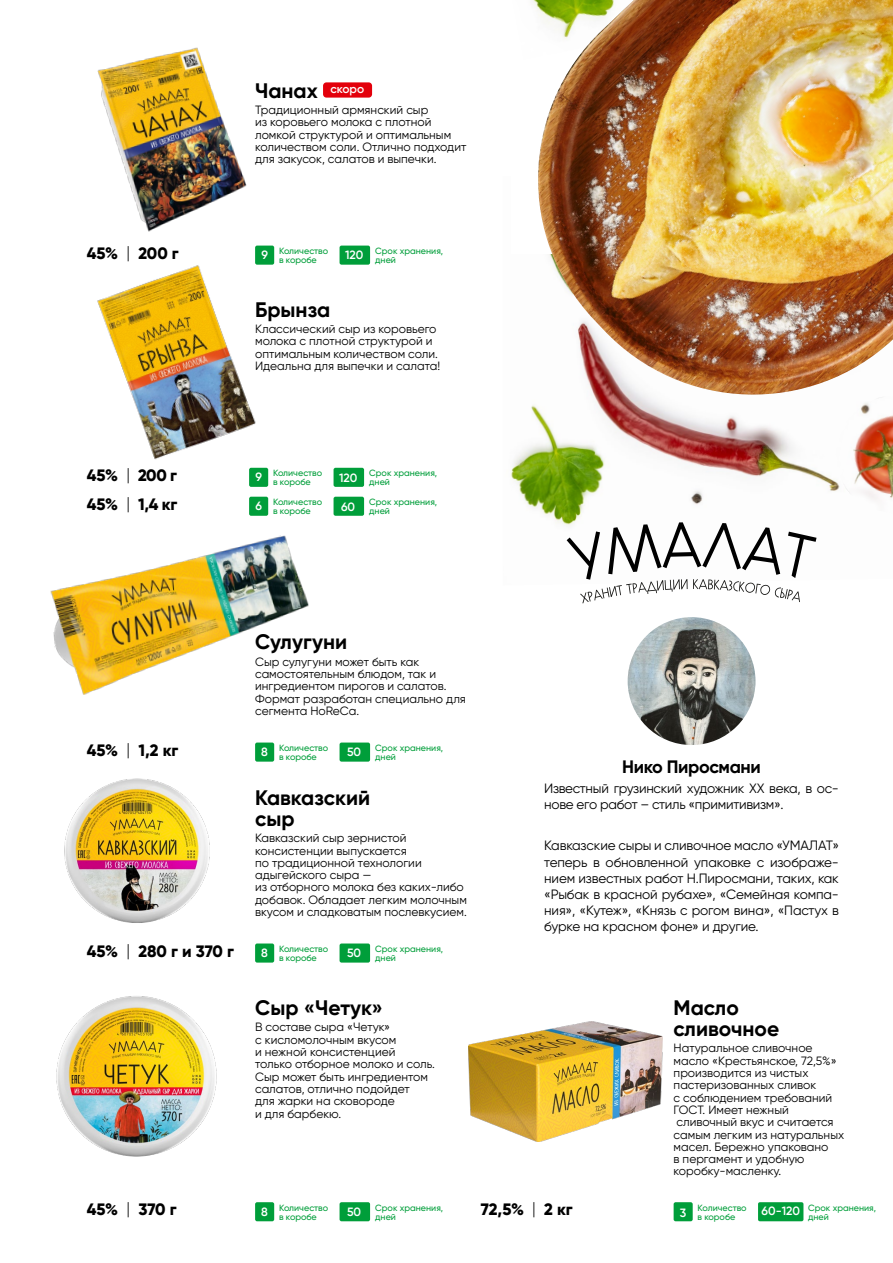
<style>
.page{position:relative;width:893px;height:1263px;background:#fff}
.page>*{position:absolute;margin:0;border:0;box-sizing:border-box;transform-origin:0 0}
.t1{font:700 21px/21px "Gilroy";color:#000}
.t2{font:700 18px "Gilroy";letter-spacing:-.02em;color:#000}
.t3{font:800 16.5px "Gilroy";color:#000}
.t4{font:13.5px/16.2px "Gilroy";letter-spacing:-.02em;color:#000}
.t5{font:12px/12.3px "Gilroy";color:#000}
.t6{font:600 12px "Gilroy";letter-spacing:-.01em;color:#fff}
.t7{font:500 9px/9px "Gilroy";color:#009e3a}
.s1{font-weight:300}
.s2{font-weight:600;font-size:12px;color:#fff}
</style>
<div class="page">
<img style="left:511px;top:416px;width:316px;height:125px">
<img style="left:531px;top:0;width:362px;height:416px">
<img style="left:827px;top:384px;width:66px;height:116px">
<div style="left:323px;top:82px;width:49px;height:16px;background:#e3000b;border-radius:3px"></div>
<div style="left:255px;top:246px;width:19px;height:19px;background:#009e3a;border-radius:2px"></div>
<div style="left:340px;top:246px;width:30px;height:19px;background:#009e3a;border-radius:2px"></div>
<div style="left:249px;top:468px;width:19px;height:19px;background:#009e3a;border-radius:2px"></div>
<div style="left:334px;top:468px;width:30px;height:19px;background:#009e3a;border-radius:2px"></div>
<div style="left:249px;top:497px;width:19px;height:19px;background:#009e3a;border-radius:2px"></div>
<div style="left:334px;top:497px;width:30px;height:19px;background:#009e3a;border-radius:2px"></div>
<div style="left:255px;top:742px;width:19px;height:20px;background:#009e3a;border-radius:2px"></div>
<div style="left:340px;top:742px;width:30px;height:20px;background:#009e3a;border-radius:2px"></div>
<div style="left:255px;top:943px;width:19px;height:19px;background:#009e3a;border-radius:2px"></div>
<div style="left:340px;top:943px;width:30px;height:19px;background:#009e3a;border-radius:2px"></div>
<div style="left:255px;top:1202px;width:19px;height:19px;background:#009e3a;border-radius:2px"></div>
<div style="left:340px;top:1202px;width:30px;height:19px;background:#009e3a;border-radius:2px"></div>
<div style="left:674px;top:1202px;width:19px;height:19px;background:#009e3a;border-radius:2px"></div>
<div style="left:758px;top:1202px;width:45px;height:19px;background:#009e3a;border-radius:2px"></div>
<img style="left:97px;top:47px;width:150px;height:185px">
<img style="left:97px;top:261px;width:163px;height:199px">
<img style="left:50px;top:535px;width:259px;height:160px">
<img style="left:469px;top:1021px;width:193px;height:120px">
<img style="left:56px;top:996px;width:161px;height:161px">
<img style="left:64px;top:778px;width:146px;height:145px">
<svg style="left:567px;top:522px;width:249px;height:81px"></svg>
<img style="left:628px;top:617px;width:127px;height:128px;border-radius:64px">
<h1 class="t1" style="left:255px;top:80px;width:111px">Чанах <sup>скоро</sup></h1>
<p class="t5" style="left:255px;top:104px;width:213px">Традиционный армянский сыр<br>из коровьего молока с плотной ломкой структурой и оптимальным количеством соли. Отлично подходит для закусок, салатов и выпечки.</p>
<h3 class="t3" style="left:87px;top:243px;width:93px">45% <span class="s1">|</span> 200 г</h3>
<p class="t7" style="left:279px;top:246px;width:51px;text-indent:-18px"><span class="s2">9</span> Количество в коробе</p>
<p class="t7" style="left:375px;top:246px;width:69px">Срок хранения, дней</p>
<p class="t6" style="left:345px;top:248px;width:20px">120</p>
<h1 class="t1" style="left:255px;top:299px;width:77px">Брынза</h1>
<p class="t5" style="left:255px;top:323px;width:186px">Классический сыр из коровьего молока с плотной структурой и оптимальным количеством соли.<br>Идеальна для выпечки и салата!</p>
<h3 class="t3" style="left:87px;top:465px;width:92px">45% <span class="s1">|</span> 200 г</h3>
<p class="t7" style="left:273px;top:469px;width:51px;text-indent:-18px"><span class="s2">9</span> Количество в коробе</p>
<p class="t7" style="left:369px;top:469px;width:69px">Срок хранения, дней</p>
<p class="t6" style="left:339px;top:470px;width:20px">120</p>
<h3 class="t3" style="left:87px;top:494px;width:92px">45% <span class="s1">|</span> 1,4 кг</h3>
<p class="t7" style="left:273px;top:498px;width:51px;text-indent:-18px"><span class="s2">6</span> Количество в коробе</p>
<p class="t7" style="left:369px;top:498px;width:69px">Срок хранения, дней</p>
<p class="t6" style="left:341px;top:499px;width:16px">60</p>
<h1 class="t1" style="left:255px;top:631px;width:94px">Сулугуни</h1>
<p class="t5" style="left:255px;top:655px;width:212px">Сыр сулугуни может быть как самостоятельным блюдом, так и ингредиентом пирогов и салатов.<br>Формат разработан специально для сегмента HoReCa.</p>
<h3 class="t3" style="left:87px;top:739px;width:93px">45% <span class="s1">|</span> 1,2 кг</h3>
<p class="t7" style="left:279px;top:743px;width:51px;text-indent:-18px"><span class="s2">8</span> Количество в коробе</p>
<p class="t7" style="left:375px;top:743px;width:69px">Срок хранения, дней</p>
<p class="t6" style="left:347px;top:745px;width:16px">50</p>
<h1 class="t1" style="left:255px;top:787px;width:117px">Кавказский сыр</h1>
<p class="t5" style="left:255px;top:832px;width:213px">Кавказский сыр зернистой консистенции выпускается<br>по традиционной технологии адыгейского сыра —<br>из отборного молока без каких-либо добавок. Обладает легким молочным вкусом и сладковатым послевкусием.</p>
<h3 class="t3" style="left:87px;top:940px;width:149px">45% <span class="s1">|</span> 280 г и 370 г</h3>
<p class="t7" style="left:279px;top:944px;width:51px;text-indent:-18px"><span class="s2">8</span> Количество в коробе</p>
<p class="t7" style="left:375px;top:944px;width:69px">Срок хранения, дней</p>
<p class="t6" style="left:347px;top:946px;width:16px">50</p>
<h1 class="t1" style="left:255px;top:997px;width:129px">Сыр «Четук»</h1>
<p class="t5" style="left:255px;top:1021px;width:181px">В составе сыра «Четук»<br>с кисломолочным вкусом<br>и нежной консистенцией только отборное молоко и соль.<br>Сыр может быть ингредиентом салатов, отлично подойдет<br>для жарки на сковороде<br>и для барбекю.</p>
<h2 class="t2" style="left:622px;top:755px;width:140px">Нико Пиросмани</h2>
<p class="t4" style="left:544px;top:780px;width:296px">Известный грузинский художник XX века, в ос&shy;нове его работ – стиль «примитивизм».</p>
<p class="t4" style="left:544px;top:837px;width:296px;text-align:justify">Кавказские сыры и сливочное масло «УМАЛАТ» теперь в обновленной упаковке с изображе&shy;нием известных работ Н.Пиросмани, таких, как «Рыбак в красной рубахе», «Семейная компа&shy;ния», «Кутеж», «Князь с рогом вина», «Пастух в бурке на красном фоне» и другие.</p>
<h1 class="t1" style="left:674px;top:997px;width:107px">Масло сливочное</h1>
<p class="t5" style="left:674px;top:1042px;width:172px">Натуральное сливочное масло «Крестьянское, 72,5%» производится из чистых пастеризованных сливок<br>с соблюдением требований<br>ГОСТ. Имеет нежный сливочный вкус и считается самым легким из натуральных масел. Бережно упаковано<br>в пергамент и удобную коробку-масленку.</p>
<h3 class="t3" style="left:87px;top:1199px;width:91px">45% <span class="s1">|</span> 370 г</h3>
<p class="t7" style="left:279px;top:1203px;width:51px;text-indent:-18px"><span class="s2">8</span> Количество в коробе</p>
<p class="t7" style="left:375px;top:1203px;width:69px">Срок хранения, дней</p>
<p class="t6" style="left:347px;top:1204px;width:16px">50</p>
<h3 class="t3" style="left:481px;top:1199px;width:94px">72,5% <span class="s1">|</span> 2 кг</h3>
<p class="t6" style="left:680px;top:1205px;width:8px">3</p>
<p class="t7" style="left:698px;top:1203px;width:51px">Количество в коробе</p>
<p class="t7" style="left:808px;top:1203px;width:69px">Срок хранения, дней</p>
<p class="t6" style="left:762px;top:1204px;width:40px">60-120</p>
</div>
